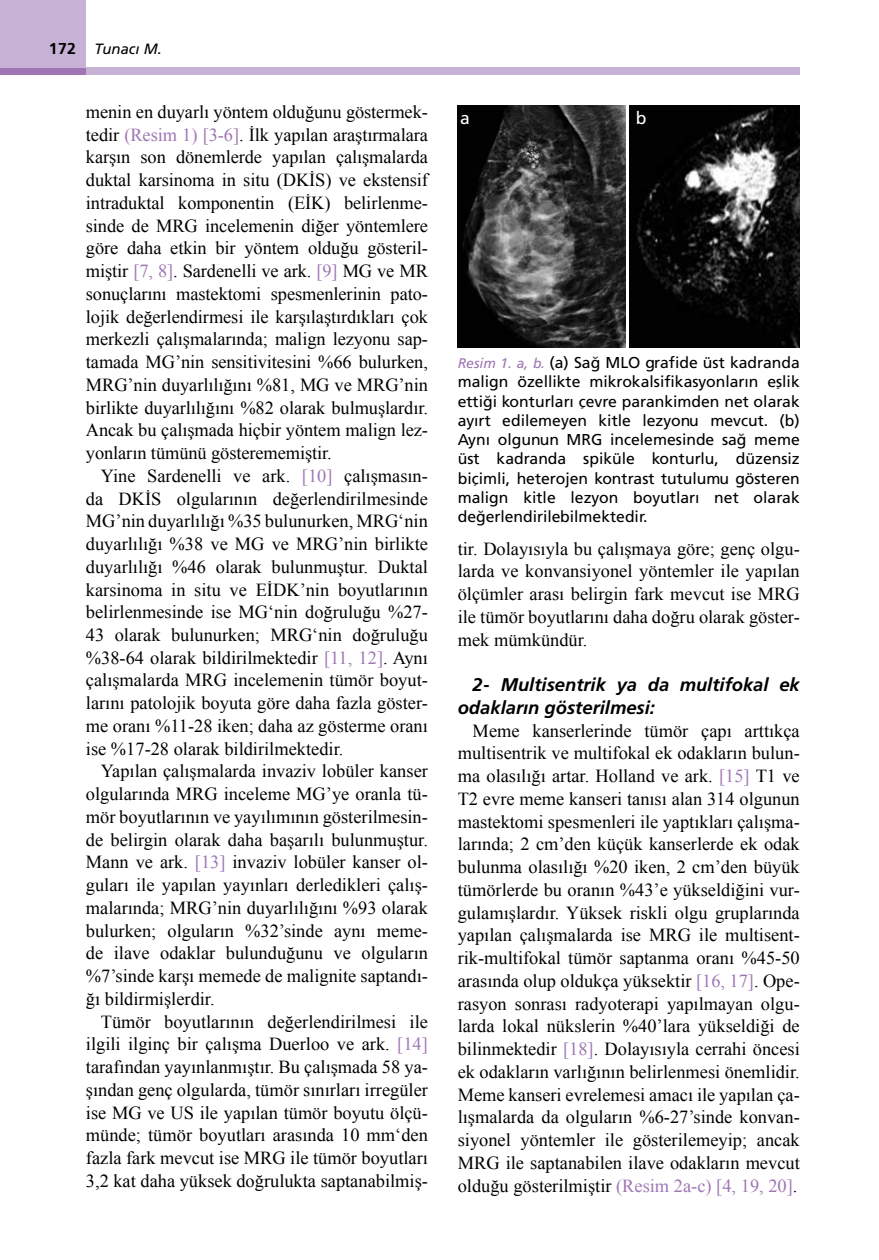
<style>
.page{position:relative;width:879px;height:1260px;background:#fff}
.page>*{position:absolute;margin:0;border:0;box-sizing:border-box;transform-origin:0 0}
.t1{font:18.38px/22.8px "Times New Roman";color:#000;text-align:justify}
.t2{font:18.38px/22.8px "Frutiger Bold Italic Tr";color:#000}
.t3{font:17.5px "Frutiger Normal Tr";color:#fff}
.t4{font:15.75px/19.2px "Frutiger Normal Tr";color:#000;text-align:justify}
.t5{font:14.88px "Frutiger Italic Tr";color:#000}
.s1{font-family:"Frutiger Bold Tr";font-size:15.75px}
.s2{color:#9e76b4}
.s3{font-family:"Frutiger Italic Tr";font-size:14px;color:#9e76b4}
</style>
<div class="page">
<div style="left:0;top:68px;width:86px;height:7px;background:#9e76b4"></div>
<div style="left:86px;top:68px;width:713px;height:7px;background:#c7b2d6"></div>
<div style="left:0;top:0;width:86px;height:68px;background:#c7b2d6"></div>
<img style="left:457px;top:105px;width:168px;height:242px">
<img style="left:629px;top:105px;width:170px;height:242px">
<p class="t5" style="left:49px;top:40px;width:114px"><span class="s1">172</span> Tunacı M.</p>
<p class="t1" style="left:86px;top:100px;width:343px">menin en duyarlı yöntem olduğunu göstermek&shy;tedir <span class="s2">(Resim 1) [3-6]</span>. İlk yapılan araştırmalara karşın son dönemlerde yapılan çalışmalarda duktal karsinoma in situ (DKİS) ve ekstensif intraduktal komponentin (EİK) belirlenme&shy;sinde de MRG incelemenin diğer yöntemlere göre daha etkin bir yöntem olduğu gösteril&shy;miştir <span class="s2">[7, 8]</span>. Sardenelli ve ark. <span class="s2">[9]</span> MG ve MR sonuçlarını mastektomi spesmenlerinin pato&shy;lojik değerlendirmesi ile karşılaştırdıkları çok merkezli çalışmalarında; malign lezyonu sap&shy;tamada MG’nin sensitivitesini %66 bulurken, MRG’nin duyarlılığını %81, MG ve MRG’nin birlikte duyarlılığını %82 olarak bulmuşlardır.<br>Ancak bu çalışmada hiçbir yöntem malign lez&shy;yonların tümünü gösterememiştir.</p>
<p class="t1" style="left:86px;top:464px;width:343px;text-indent:15px">Yine Sardenelli ve ark. <span class="s2">[10]</span> çalışmasın&shy;da DKİS olgularının değerlendirilmesinde MG’nin duyarlılığı %35 bulunurken, MRG‘nin duyarlılığı %38 ve MG ve MRG’nin birlikte duyarlılığı %46 olarak bulunmuştur. Duktal karsinoma in situ ve EİDK’nin boyutlarının belirlenmesinde ise MG‘nin doğruluğu %27- 43 olarak bulunurken; MRG‘nin doğruluğu %38-64 olarak bildirilmektedir <span class="s2">[11, 12]</span>. Aynı çalışmalarda MRG incelemenin tümör boyut&shy;larını patolojik boyuta göre daha fazla göster&shy;me oranı %11-28 iken; daha az gösterme oranı ise %17-28 olarak bildirilmektedir.</p>
<p class="t1" style="left:86px;top:760px;width:343px;text-indent:15px">Yapılan çalışmalarda invaziv lobüler kanser olgularında MRG inceleme MG’ye oranla tü&shy;mör boyutlarının ve yayılımının gösterilmesin&shy;de belirgin olarak daha başarılı bulunmuştur.<br>Mann ve ark. <span class="s2">[13]</span> invaziv lobüler kanser ol&shy;guları ile yapılan yayınları derledikleri çalış&shy;malarında; MRG’nin duyarlılığını %93 olarak bulurken; olguların %32’sinde aynı meme&shy;de ilave odaklar bulunduğunu ve olguların %7’sinde karşı memede de malignite saptandı&shy;ğı bildirmişlerdir.</p>
<p class="t1" style="left:86px;top:1010px;width:343px;text-indent:15px">Tümör boyutlarının değerlendirilmesi ile ilgili ilginç bir çalışma Duerloo ve ark. <span class="s2">[14] </span>tarafından yayınlanmıştır. Bu çalışmada 58 ya&shy;şından genç olgularda, tümör sınırları irregüler ise MG ve US ile yapılan tümör boyutu ölçü&shy;münde; tümör boyutları arasında 10 mm‘den fazla fark mevcut ise MRG ile tümör boyutları 3,2 kat daha yüksek doğrulukta saptanabilmiş-</p>
<p class="t3" style="left:460px;top:108px;width:11px">a</p>
<p class="t3" style="left:635px;top:108px;width:12px">b</p>
<p class="t4" style="left:457px;top:353px;width:343px"><span class="s3">Resim 1. a, b.</span> (a) Sağ MLO grafide üst kadranda malign özellikte mikrokalsifikasyonların eşlik ettiği konturları çevre parankimden net olarak ayırt edilemeyen kitle lezyonu mevcut. (b)<br>Aynı olgunun MRG incelemesinde sağ meme üst kadranda spiküle konturlu, düzensiz biçimli, heterojen kontrast tutulumu gösteren malign kitle lezyon boyutları net olarak değerlendirilebilmektedir.</p>
<p class="t1" style="left:457px;top:537px;width:343px">tir. Dolayısıyla bu çalışmaya göre; genç olgu&shy;larda ve konvansiyonel yöntemler ile yapılan ölçümler arası belirgin fark mevcut ise MRG ile tümör boyutlarını daha doğru olarak göster&shy;mek mümkündür.</p>
<p class="t2" style="left:457px;top:673px;width:343px;text-indent:15px">2- Multisentrik ya da multifokal ek odakların gösterilmesi:</p>
<p class="t1" style="left:457px;top:719px;width:343px;text-indent:15px">Meme kanserlerinde tümör çapı arttıkça multisentrik ve multifokal ek odakların bulun&shy;ma olasılığı artar. Holland ve ark. <span class="s2">[15]</span> T1 ve T2 evre meme kanseri tanısı alan 314 olgunun mastektomi spesmenleri ile yaptıkları çalışma&shy;larında; 2 cm’den küçük kanserlerde ek odak bulunma olasılığı %20 iken, 2 cm’den büyük tümörlerde bu oranın %43’e yükseldiğini vur&shy;gulamışlardır. Yüksek riskli olgu gruplarında yapılan çalışmalarda ise MRG ile multisent&shy;rik-multifokal tümör saptanma oranı %45-50 arasında olup oldukça yüksektir <span class="s2">[16, 17]</span>. Ope&shy;rasyon sonrası radyoterapi yapılmayan olgu&shy;larda lokal nükslerin %40’lara yükseldiği de bilinmektedir <span class="s2">[18]</span>. Dolayısıyla cerrahi öncesi ek odakların varlığının belirlenmesi önemlidir.<br>Meme kanseri evrelemesi amacı ile yapılan ça&shy;lışmalarda da olguların %6-27’sinde konvan&shy;siyonel yöntemler ile gösterilemeyip; ancak MRG ile saptanabilen ilave odakların mevcut olduğu gösterilmiştir <span class="s2">(Resim 2a-c) [4, 19, 20]</span>.</p>
</div>
